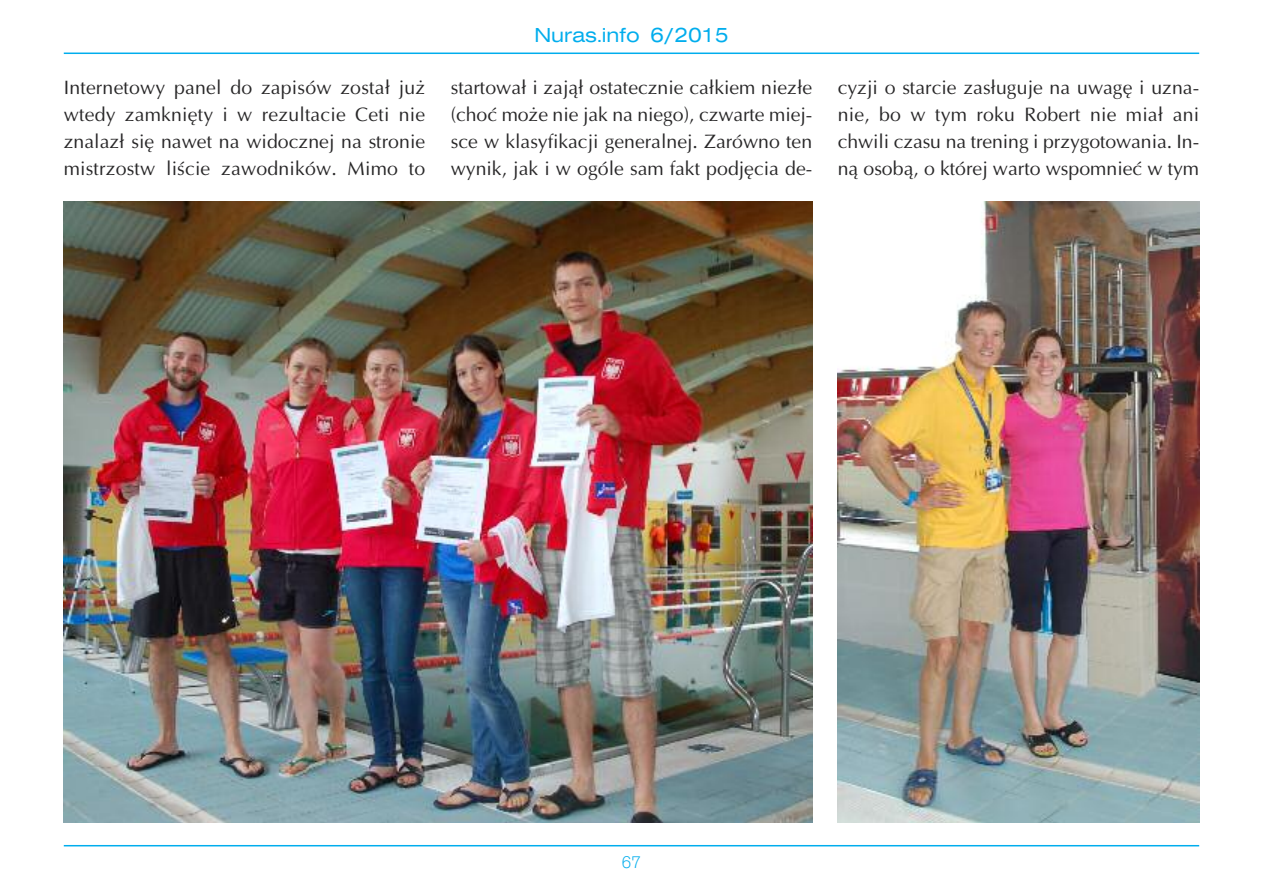
<style>
.page{position:relative;width:1263px;height:893px;background:#fff}
.page>*{position:absolute;margin:0;border:0;box-sizing:border-box;transform-origin:0 0}
.t1{font:expanded 21px "Nimbus Sans DEE";color:#00aded}
.t2{font:19.5px/27px "Ottawa";color:#272627;text-align:justify}
.t3{font:300 18px "Accius TEE";color:#00aded}
</style>
<div class="page">
<hr style="left:64px;top:53px;width:1135px;height:1px;background:#00aded">
<hr style="left:64px;top:845px;width:1135px;height:1px;background:#00aded">
<img style="left:64px;top:202px;width:748px;height:621px">
<img style="left:838px;top:202px;width:361px;height:621px">
<p class="t1" style="left:534px;top:22px;width:196px">Nuras.info 6/2015</p>
<p class="t2" style="left:64px;top:73px;width:363px">Internetowy panel do zapisów został już wtedy zamknięty i w rezultacie Ceti nie znalazł się nawet na widocznej na stronie mistrzostw liście zawodników. Mimo to</p>
<p class="t2" style="left:451px;top:73px;width:363px">startował i zajął ostatecznie całkiem niezłe (choć może nie jak na niego), czwarte miej&shy;sce w klasyfikacji generalnej. Zarówno ten wynik, jak i w ogóle sam fakt podjęcia de-</p>
<p class="t2" style="left:838px;top:73px;width:363px">cyzji o starcie zasługuje na uwagę i uzna&shy;nie, bo w tym roku Robert nie miał ani chwili czasu na trening i przygotowania. In&shy;ną osobą, o której warto wspomnieć w tym</p>
<p class="t3" style="left:622px;top:851px;width:21px">67</p>
</div>
